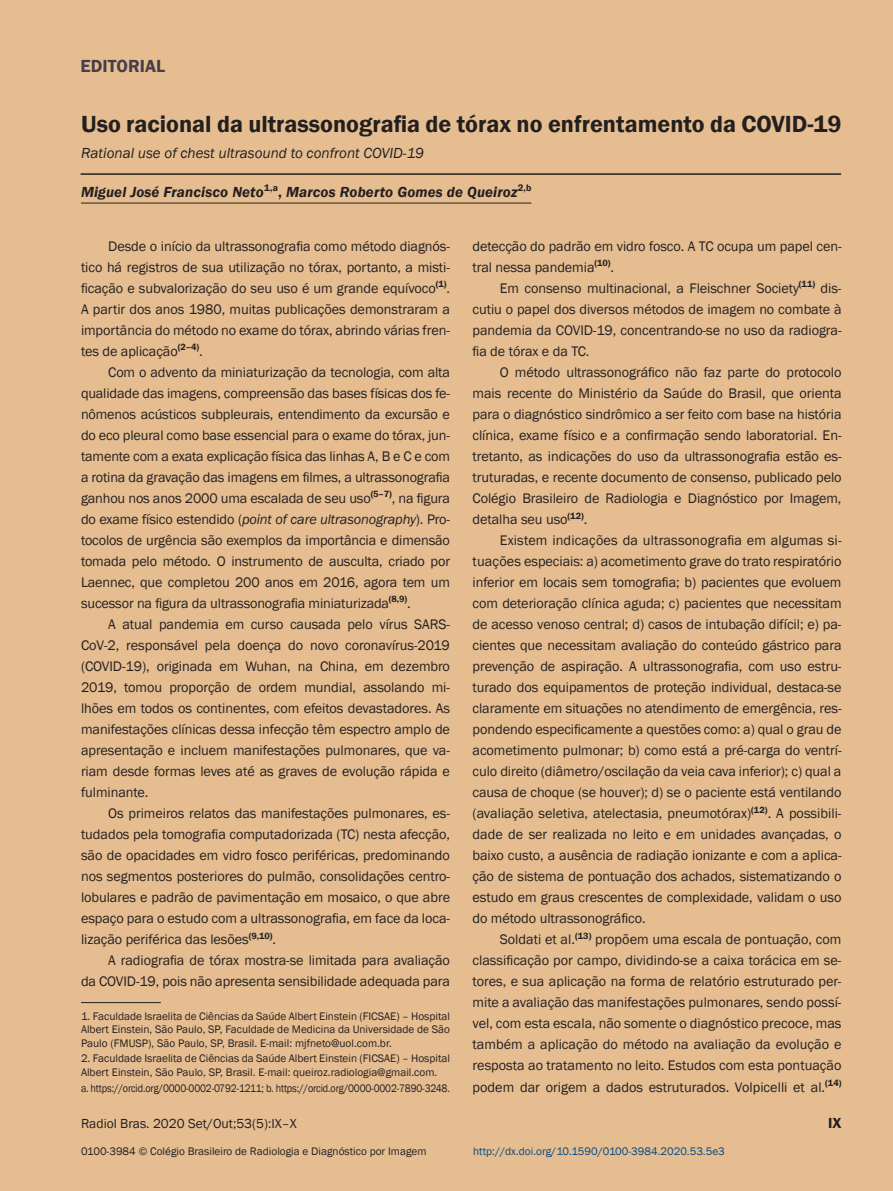
<style>
.page{position:relative;width:893px;height:1191px;background:#e5bd90}
.page>*{position:absolute;margin:0;border:0;box-sizing:border-box;transform-origin:0 0}
.t1{font:600 24px "Franklin Gothic";color:#231f20}
.t2{font:600 18px "Franklin Gothic";color:#463e4c}
.t3{font:italic 600 15px "Franklin Gothic";letter-spacing:.01em;color:#231f20}
.t4{font:italic 15px "Franklin Gothic";color:#231f20}
.t5{font:600 15px "Franklin Gothic";color:#231f20}
.t6{font:14.25px/21px "Franklin Gothic";letter-spacing:-.005em;color:#231f20;text-align:justify}
.t7{font:13.5px "Franklin Gothic";color:#231f20}
.t8{font:11.25px/13.5px "Franklin Gothic";color:#231f20;text-align:justify}
.t9{font:11.25px "Franklin Gothic";color:#231f20;scale:.9 1}
.t10{font:11.25px "Franklin Gothic";color:#014984}
.s1{font-style:normal}
.s2{font-style:italic}
</style>
<div class="page">
<hr style="left:81px;top:203px;width:450px;height:1px;background:#231f20">
<hr style="left:81px;top:1002px;width:80px;height:1px;background:#231f20">
<hr style="left:81px;top:173px;width:760px;height:2px;background:#231f20">
<p class="t2" style="left:81px;top:55px;width:86px">EDITORIAL</p>
<h1 class="t1" style="left:81px;top:109px;width:762px">Uso racional da ultrassonografia de tórax no enfrentamento da COVID-19</h1>
<p class="t4" style="left:81px;top:144px;width:344px">Rational use of chest ultrasound to confront COVID-19</p>
<p class="t3" style="left:81px;top:183px;width:452px">Miguel José Francisco Neto<sup>1,a</sup><span class="s1">,</span> Marcos Roberto Gomes de Queiroz<sup>2,b</sup></p>
<p class="t6" style="left:81px;top:236px;width:371px;text-indent:27px">Desde o início da ultrassonografia como método diagnós&shy;tico há registros de sua utilização no tórax, portanto, a misti&shy;ficação e subvalorização do seu uso é um grande equívoco<sup>(1)</sup>.<br>A partir dos anos 1980, muitas publicações demonstraram a importância do método no exame do tórax, abrindo várias fren&shy;tes de aplicação<sup>(2–4)</sup>.</p>
<p class="t6" style="left:81px;top:362px;width:371px;text-indent:27px">Com o advento da miniaturização da tecnologia, com alta qualidade das imagens, compreensão das bases físicas dos fe&shy;nômenos acústicos subpleurais, entendimento da excursão e do eco pleural como base essencial para o exame do tórax, jun&shy;tamente com a exata explicação física das linhas A, B e C e com a rotina da gravação das imagens em filmes, a ultrassonografia ganhou nos anos 2000 uma escalada de seu uso<sup>(5–7)</sup>, na figura do exame físico estendido (<span class="s2">point of care ultrasonography</span>). Pro&shy;tocolos de urgência são exemplos da importância e dimensão tomada pelo método. O instrumento de ausculta, criado por Laennec, que completou 200 anos em 2016, agora tem um sucessor na figura da ultrassonografia miniaturizada<sup>(8,9)</sup>.</p>
<p class="t6" style="left:81px;top:614px;width:371px;text-indent:27px">A atual pandemia em curso causada pelo vírus SARS-CoV-2, responsável pela doença do novo coronavírus-2019 (COVID-19), originada em Wuhan, na China, em dezembro 2019, tomou proporção de ordem mundial, assolando mi&shy;lhões em todos os continentes, com efeitos devastadores. As manifestações clínicas dessa infecção têm espectro amplo de apresentação e incluem manifestações pulmonares, que va&shy;riam desde formas leves até as graves de evolução rápida e fulminante.</p>
<p class="t6" style="left:81px;top:803px;width:371px;text-indent:27px">Os primeiros relatos das manifestações pulmonares, es&shy;tudados pela tomografia computadorizada (TC) nesta afecção, são de opacidades em vidro fosco periféricas, predominando nos segmentos posteriores do pulmão, consolidações centro&shy;lobulares e padrão de pavimentação em mosaico, o que abre espaço para o estudo com a ultrassonografia, em face da loca&shy;lização periférica das lesões<sup>(9,10)</sup>.</p>
<p class="t6" style="left:81px;top:950px;width:371px;text-align:right">A radiografia de tórax mostra-se limitada para avaliação<br>da COVID-19, pois não apresenta sensibilidade adequada para</p>
<p class="t8" style="left:81px;top:1009px;width:370px">1. Faculdade Israelita de Ciências da Saúde Albert Einstein (FICSAE) – Hospital Albert Einstein, São Paulo, SP, Faculdade de Medicina da Universidade de São Paulo (FMUSP), São Paulo, SP, Brasil. E-mail: mjfneto@uol.com.br.</p>
<p class="t8" style="left:81px;top:1052px;width:370px">2. Faculdade Israelita de Ciências da Saúde Albert Einstein (FICSAE) – Hospital<br>Albert Einstein, São Paulo, SP, Brasil. E-mail: queiroz.radiologia@gmail.com.</p>
<p class="t9" style="left:81px;top:1080px;width:411px">a. https://orcid.org/0000-0002-0792-1211; b. https://orcid.org/0000-0002-7890-3248.</p>
<p class="t6" style="left:472px;top:236px;width:371px">detecção do padrão em vidro fosco. A TC ocupa um papel cen&shy;tral nessa pandemia<sup>(10)</sup>.</p>
<p class="t6" style="left:473px;top:278px;width:371px;text-indent:27px">Em consenso multinacional, a Fleischner Society<sup>(11)</sup> dis&shy;cutiu o papel dos diversos métodos de imagem no combate à pandemia da COVID-19, concentrando-se no uso da radiogra&shy;fia de tórax e da TC.</p>
<p class="t6" style="left:473px;top:362px;width:371px;text-indent:27px">O método ultrassonográfico não faz parte do protocolo mais recente do Ministério da Saúde do Brasil, que orienta para o diagnóstico sindrômico a ser feito com base na história clínica, exame físico e a confirmação sendo laboratorial. En&shy;tretanto, as indicações do uso da ultrassonografia estão es&shy;truturadas, e recente documento de consenso, publicado pelo Colégio Brasileiro de Radiologia e Diagnóstico por Imagem, detalha seu uso<sup>(12)</sup>.</p>
<p class="t6" style="left:472px;top:530px;width:371px;text-indent:27px">Existem indicações da ultrassonografia em algumas si&shy;tuações especiais: a) acometimento grave do trato respiratório inferior em locais sem tomografia; b) pacientes que evoluem com deterioração clínica aguda; c) pacientes que necessitam de acesso venoso central; d) casos de intubação difícil; e) pa&shy;cientes que necessitam avaliação do conteúdo gástrico para prevenção de aspiração. A ultrassonografia, com uso estru&shy;turado dos equipamentos de proteção individual, destaca-se claramente em situações no atendimento de emergência, res&shy;pondendo especificamente a questões como: a) qual o grau de acometimento pulmonar; b) como está a pré-carga do ventrí&shy;culo direito (diâmetro/oscilação da veia cava inferior); c) qual a causa de choque (se houver); d) se o paciente está ventilando (avaliação seletiva, atelectasia, pneumotórax)<sup>(12)</sup>. A possibili&shy;dade de ser realizada no leito e em unidades avançadas, o baixo custo, a ausência de radiação ionizante e com a aplica&shy;ção de sistema de pontuação dos achados, sistematizando o estudo em graus crescentes de complexidade, validam o uso do método ultrassonográfico.</p>
<p class="t6" style="left:472px;top:929px;width:371px;text-indent:27px">Soldati et al.<sup>(13)</sup> propõem uma escala de pontuação, com classificação por campo, dividindo-se a caixa torácica em se&shy;tores, e sua aplicação na forma de relatório estruturado per&shy;mite a avaliação das manifestações pulmonares, sendo possí&shy;vel, com esta escala, não somente o diagnóstico precoce, mas também a aplicação do método na avaliação da evolução e resposta ao tratamento no leito. Estudos com esta pontuação podem dar origem a dados estruturados. Volpicelli et al.<sup>(14)</sup></p>
<p class="t7" style="left:81px;top:1114px;width:217px">Radiol Bras. 2020 Set/Out;53(5):IX–X</p>
<p class="t5" style="left:828px;top:1113px;width:15px">IX</p>
<p class="t8" style="left:81px;top:1145px;width:347px">0100-3984 © Colégio Brasileiro de Radiologia e Diagnóstico por Imagem</p>
<p class="t10" style="left:473px;top:1144px;width:253px">http://dx.doi.org/10.1590/0100-3984.2020.53.5e3</p>
</div>
